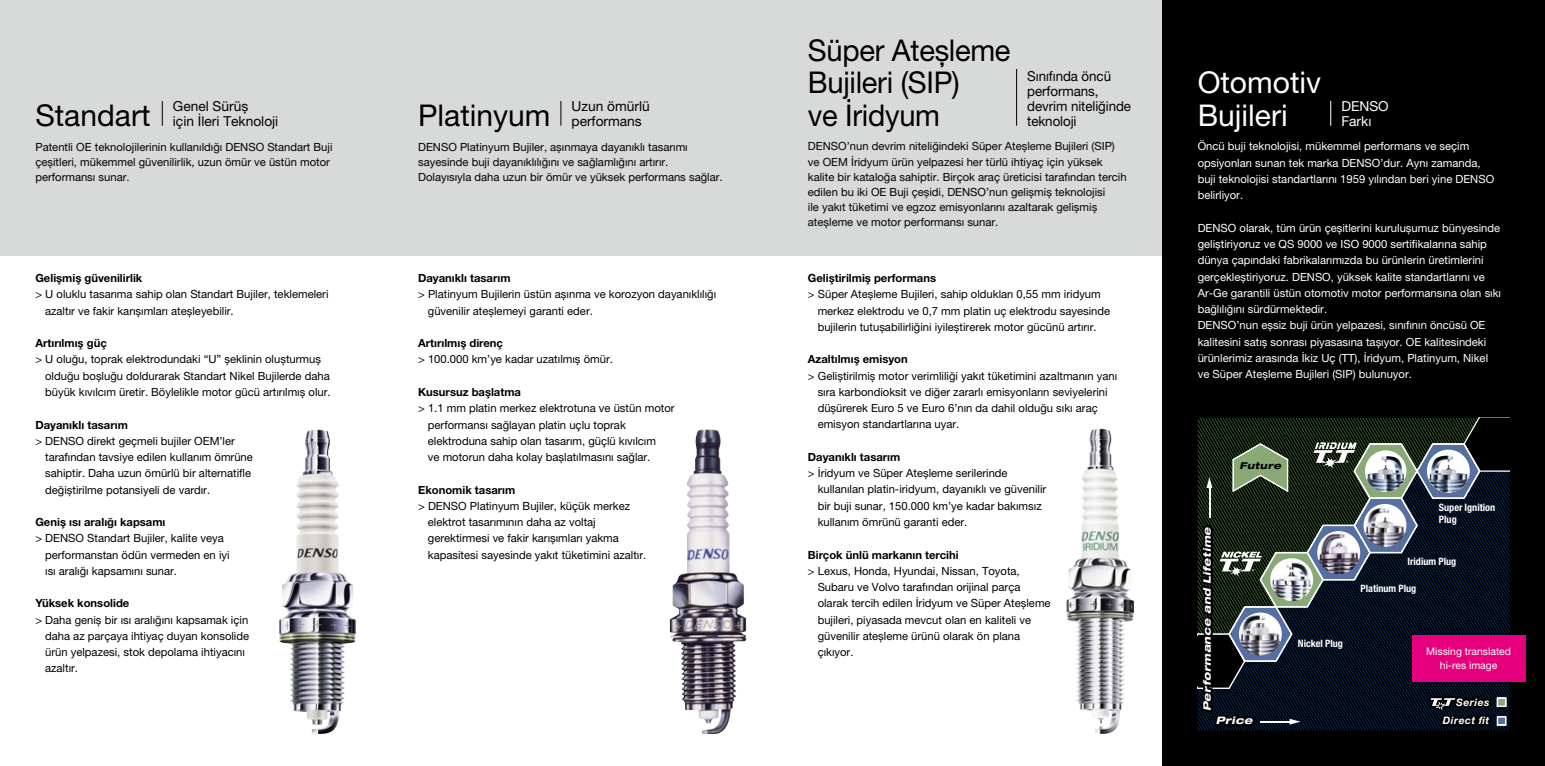
<style>
.page{position:relative;width:1545px;height:766px;background:#fff}
.page>*{position:absolute;margin:0;border:0;box-sizing:border-box;transform-origin:0 0}
.t1{font:30px/32.5px "Helvetica Neue LT Pro";letter-spacing:-.01em;color:#000}
.t2{font:30px/32.5px "Helvetica Neue LT Pro";color:#fff}
.t3{font:13.75px/15px "Helvetica Neue LT Pro";letter-spacing:-.005em;color:#000}
.t4{font:13.75px/15px "Helvetica Neue LT Pro";color:#fff}
.t5{font:11.25px/16.2px "Helvetica Neue LT Pro";color:#000}
.t6{font:11.25px/16.2px "Helvetica Neue LT Pro";color:#fff}
.t7{font:700 11.25px "Helvetica Neue LT Pro";color:#000}
.t8{font:10.38px/13.8px "Helvetica Neue LT Pro";color:#fff;text-align:center}
.t9{font:italic 800 expanded 10.25px "Helvetica Neue LT Pro";letter-spacing:.04em;color:#fff}
.t10{font:italic 700 10.25px "Helvetica Neue LT Pro";letter-spacing:.055em;color:#fff}
.t11{font:700 condensed 10.12px/12.2px "Helvetica Neue LT Pro";letter-spacing:-.005em;color:#fff}
.t12{font:italic 800 expanded 9.38px "Helvetica Neue LT Pro";letter-spacing:.045em;color:#000}
</style>
<div class="page">
<div style="left:0;top:0;width:1162px;height:255px;background:#d8dad9"></div>
<div style="left:1162px;top:0;width:383px;height:765px;background:#000"></div>
<img style="left:279px;top:432px;width:51px;height:296px">
<img style="left:670px;top:431px;width:76px;height:302px">
<img style="left:1066px;top:431px;width:46px;height:297px">
<svg style="left:1198px;top:417px;width:311px;height:313px"></svg>
<svg style="left:162px;top:101px;width:1px;height:25px"></svg>
<svg style="left:561px;top:101px;width:1px;height:25px"></svg>
<hr style="left:1016px;top:69px;width:1px;height:57px;background:#000">
<svg style="left:1330px;top:101px;width:1px;height:25px"></svg>
<div style="left:1412px;top:634px;width:113px;height:47px;background:#e6007d"></div>
<h1 class="t1" style="left:808px;top:33px;width:204px">Süper Ateşleme<br>Bujileri (SIP)</h1>
<h1 class="t1" style="left:35px;top:98px;width:117px">Standart</h1>
<h1 class="t1" style="left:418px;top:98px;width:134px">Platinyum</h1>
<h1 class="t1" style="left:808px;top:98px;width:134px">ve İridyum</h1>
<p class="t3" style="left:173px;top:98px;width:107px">Genel Sürüş<br>için İleri Teknoloji</p>
<p class="t3" style="left:571px;top:98px;width:80px">Uzun ömürlü performans</p>
<p class="t3" style="left:1027px;top:68px;width:105px">Sınıfında öncü performans, devrim niteliğinde teknoloji</p>
<h1 class="t2" style="left:1198px;top:66px;width:125px">Otomotiv<br>Bujileri</h1>
<p class="t4" style="left:1341px;top:98px;width:49px">DENSO<br>Farkı</p>
<p class="t5" style="left:35px;top:139px;width:299px;line-height:15px">Patentli OE teknolojilerinin kullanıldığı DENSO Standart Buji çeşitleri, mükemmel güvenilirlik, uzun ömür ve üstün motor performansı sunar.</p>
<p class="t5" style="left:418px;top:139px;width:306px;line-height:15px">DENSO Platinyum Bujiler, aşınmaya dayanıklı tasarımı sayesinde buji dayanıklılığını ve sağlamlığını artırır.<br>Dolayısıyla daha uzun bir ömür ve yüksek performans sağlar.</p>
<p class="t5" style="left:808px;top:139px;width:320px;line-height:15px">DENSO’nun devrim niteliğindeki Süper Ateşleme Bujileri (SIP) ve OEM İridyum ürün yelpazesi her türlü ihtiyaç için yüksek kalite bir kataloğa sahiptir. Birçok araç üreticisi tarafından tercih edilen bu iki OE Buji çeşidi, DENSO’nun gelişmiş teknolojisi<br>ile yakıt tüketimi ve egzoz emisyonlarını azaltarak gelişmiş ateşleme ve motor performansı sunar.</p>
<p class="t6" style="left:1198px;top:138px;width:298px">Öncü buji teknolojisi, mükemmel performans ve seçim opsiyonları sunan tek marka DENSO’dur. Aynı zamanda, buji teknolojisi standartlarını 1959 yılından beri yine DENSO belirliyor.</p>
<p class="t6" style="left:1198px;top:219px;width:305px">DENSO olarak, tüm ürün çeşitlerini kuruluşumuz bünyesinde geliştiriyoruz ve QS 9000 ve ISO 9000 sertifikalarına sahip dünya çapındaki fabrikalarımızda bu ürünlerin üretimlerini gerçekleştiriyoruz. DENSO, yüksek kalite standartlarını ve Ar-Ge garantili üstün otomotiv motor performansına olan sıkı bağlılığını sürdürmektedir.<br>DENSO’nun eşsiz buji ürün yelpazesi, sınıfının öncüsü OE kalitesini satış sonrası piyasasına taşıyor. OE kalitesindeki ürünlerimiz arasında İkiz Uç (TT), İridyum, Platinyum, Nikel ve Süper Ateşleme Bujileri (SIP) bulunuyor.</p>
<p class="t7" style="left:808px;top:271px;width:130px">Geliştirilmiş performans</p>
<p class="t5" style="left:818px;top:286px;width:294px;text-indent:-10px">&gt; Süper Ateşleme Bujileri, sahip oldukları 0,55 mm iridyum merkez elektrodu ve 0,7 mm platin uç elektrodu sayesinde bujilerin tutuşabilirliğini iyileştirerek motor gücünü artırır.</p>
<p class="t7" style="left:808px;top:352px;width:101px">Azaltılmış emisyon</p>
<p class="t5" style="left:818px;top:367px;width:301px;text-indent:-10px">&gt; Geliştirilmiş motor verimliliği yakıt tüketimini azaltmanın yanı sıra karbondioksit ve diğer zararlı emisyonların seviyelerini düşürerek Euro 5 ve Euro 6’nın da dahil olduğu sıkı araç emisyon standartlarına uyar.</p>
<p class="t7" style="left:808px;top:449px;width:94px">Dayanıklı tasarım</p>
<p class="t5" style="left:818px;top:465px;width:230px;text-indent:-10px">&gt; İridyum ve Süper Ateşleme serilerinde kullanılan platin-iridyum, dayanıklı ve güvenilir bir buji sunar, 150.000 km’ye kadar bakımsız kullanım ömrünü garanti eder.</p>
<p class="t7" style="left:808px;top:547px;width:152px">Birçok ünlü markanın tercihi</p>
<p class="t5" style="left:818px;top:562px;width:234px;text-indent:-10px">&gt; Lexus, Honda, Hyundai, Nissan, Toyota, Subaru ve Volvo tarafından orijinal parça olarak tercih edilen İridyum ve Süper Ateşleme bujileri, piyasada mevcut olan en kaliteli ve güvenilir ateşleme ürünü olarak ön plana çıkıyor.</p>
<p class="t7" style="left:35px;top:271px;width:108px">Gelişmiş güvenilirlik</p>
<p class="t5" style="left:45px;top:286px;width:285px;text-indent:-10px">&gt; U oluklu tasarıma sahip olan Standart Bujiler, teklemeleri azaltır ve fakir karışımları ateşleyebilir.</p>
<p class="t7" style="left:35px;top:336px;width:73px">Artırılmış güç</p>
<p class="t5" style="left:45px;top:351px;width:287px;text-indent:-10px">&gt; U oluğu, toprak elektrodundaki “U” şeklinin oluşturmuş olduğu boşluğu doldurarak Standart Nikel Bujilerde daha büyük kıvılcım üretir. Böylelikle motor gücü artırılmış olur.</p>
<p class="t7" style="left:35px;top:417px;width:94px">Dayanıklı tasarım</p>
<p class="t5" style="left:45px;top:432px;width:209px;text-indent:-10px">&gt; DENSO direkt geçmeli bujiler OEM’ler tarafından tavsiye edilen kullanım ömrüne sahiptir. Daha uzun ömürlü bir alternatifle değiştirilme potansiyeli de vardır.</p>
<p class="t7" style="left:35px;top:515px;width:132px">Geniş ısı aralığı kapsamı</p>
<p class="t5" style="left:45px;top:530px;width:186px;text-indent:-10px">&gt; DENSO Standart Bujiler, kalite veya performanstan ödün vermeden en iyi ısı aralığı kapsamını sunar.</p>
<p class="t7" style="left:35px;top:596px;width:95px">Yüksek konsolide</p>
<p class="t5" style="left:45px;top:611px;width:205px;text-indent:-10px">&gt; Daha geniş bir ısı aralığını kapsamak için daha az parçaya ihtiyaç duyan konsolide ürün yelpazesi, stok depolama ihtiyacını azaltır.</p>
<p class="t7" style="left:418px;top:271px;width:94px">Dayanıklı tasarım</p>
<p class="t5" style="left:428px;top:286px;width:290px;text-indent:-10px">&gt; Platinyum Bujilerin üstün aşınma ve korozyon dayanıklılığı güvenilir ateşlemeyi garanti eder.</p>
<p class="t7" style="left:418px;top:336px;width:86px">Artırılmış direnç</p>
<p class="t5" style="left:418px;top:351px;width:196px">&gt; 100.000 km’ye kadar uzatılmış ömür.</p>
<p class="t7" style="left:418px;top:385px;width:104px">Kusursuz başlatma</p>
<p class="t5" style="left:428px;top:400px;width:248px;text-indent:-10px">&gt; 1.1 mm platin merkez elektrotuna ve üstün motor performansı sağlayan platin uçlu toprak elektroduna sahip olan tasarım, güçlü kıvılcım<br>ve motorun daha kolay başlatılmasını sağlar.</p>
<p class="t7" style="left:418px;top:482px;width:99px">Ekonomik tasarım</p>
<p class="t5" style="left:428px;top:497px;width:220px;text-indent:-10px">&gt; DENSO Platinyum Bujiler, küçük merkez elektrot tasarımının daha az voltaj gerektirmesi ve fakir karışımları yakma kapasitesi sayesinde yakıt tüketimini azaltır.</p>
<p class="t12" style="left:1239px;top:459px;width:43px">Future</p>
<p class="t11" style="left:1439px;top:501px;width:58px">Super Ignition<br>Plug</p>
<p class="t11" style="left:1408px;top:555px;width:50px">Iridium Plug</p>
<p class="t11" style="left:1361px;top:582px;width:57px">Platinum Plug</p>
<p class="t9" style="left:1201px;top:711px;width:186px;rotate:-90deg">Performance and Lifetime</p>
<p class="t11" style="left:1298px;top:636px;width:46px">Nickel Plug</p>
<p class="t8" style="left:1426px;top:644px;width:86px">Missing translated hi-res image</p>
<p class="t10" style="left:1456px;top:695px;width:35px">Series</p>
<p class="t9" style="left:1216px;top:714px;width:38px">Price</p>
<p class="t10" style="left:1443px;top:714px;width:48px">Direct fit</p>
</div>
